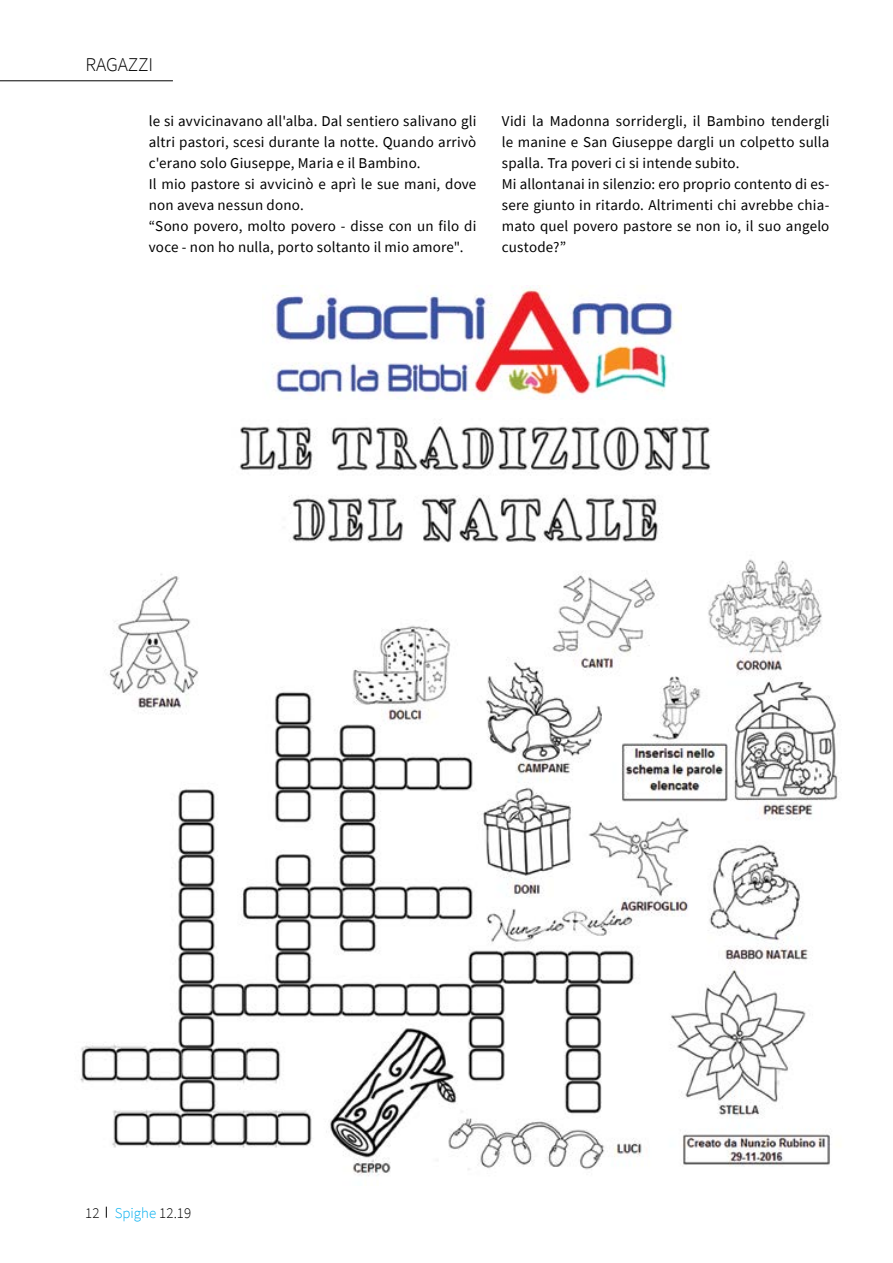
<style>
.page{position:relative;width:893px;height:1263px;background:#fff}
.page>*{position:absolute;margin:0;border:0;box-sizing:border-box;transform-origin:0 0}
.t1{font:300 19.5px "Source Sans Pro";letter-spacing:-.005em;color:#000}
.t2{font:15px/21px "Source Sans Pro";letter-spacing:.01em;color:#000}
.t3{font:300 15px "Source Sans Pro";letter-spacing:.005em;color:#000}
.s1{color:#00aeef}
</style>
<div class="page">
<hr style="left:0;top:80px;width:173px;height:1px;background:#000">
<img style="left:80px;top:559px;width:759px;height:617px">
<img style="left:271px;top:287px;width:411px;height:112px">
<img style="left:239px;top:423px;width:472px;height:120px">
<h1 class="t1" style="left:85px;top:53px;width:69px">RAGAZZI</h1>
<p class="t2" style="left:149px;top:110px;width:329px">le si avvicinavano all'alba. Dal sentiero salivano gli altri pastori, scesi durante la notte. Quando arrivò c'erano solo Giuseppe, Maria e il Bambino.<br>Il mio pastore si avvicinò e aprì le sue mani, dove non aveva nessun dono.<br>“Sono povero, molto povero - disse con un filo di voce - non ho nulla, porto soltanto il mio amore".</p>
<p class="t2" style="left:502px;top:110px;width:329px">Vidi la Madonna sorridergli, il Bambino tendergli le manine e San Giuseppe dargli un colpetto sulla spalla. Tra poveri ci si intende subito.<br>Mi allontanai in silenzio: ero proprio contento di es&shy;sere giunto in ritardo. Altrimenti chi avrebbe chia&shy;mato quel povero pastore se non io, il suo angelo custode?”</p>
<p class="t3" style="left:85px;top:1204px;width:108px">12 <span class="s1">Spighe</span> 12.19</p>
</div>
